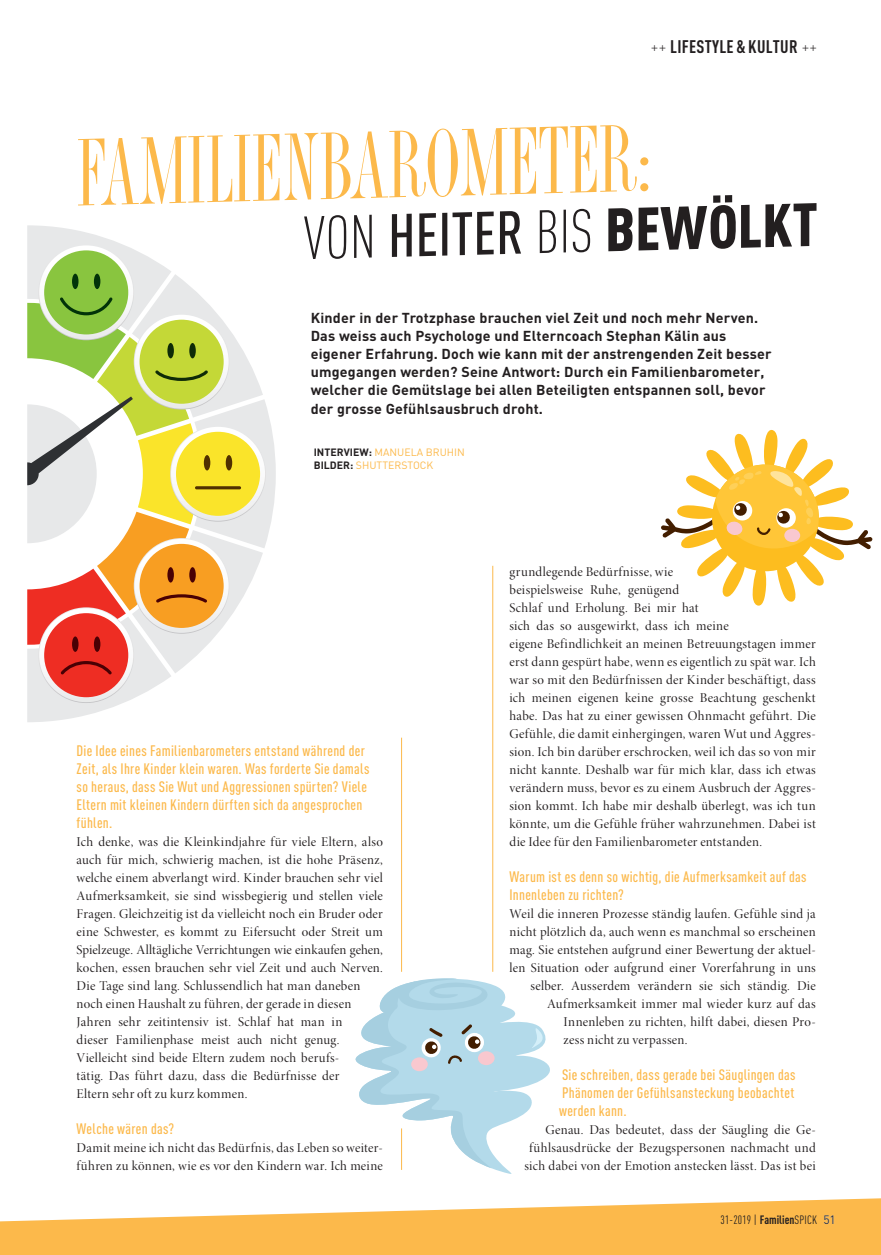
<style>
.page{position:relative;width:881px;height:1255px;background:#fff}
.page>*{position:absolute;margin:0;border:0;box-sizing:border-box;transform-origin:0 0}
.t1{font:condensed 99px "AT Torino";color:#fcb94b}
.t2{font:900 60px "DIN Cond";color:#231f20}
.t3{font:700 18px "DIN Cond";letter-spacing:.015em;color:#231f20}
.t4{font:500 15px/18px "DIN Cond";letter-spacing:.02em;color:#fcb94b}
.t5{font:700 14.25px/18px "DIN";letter-spacing:.015em;color:#231f20}
.t6{font:13.5px/18px "Minion Pro Disp";letter-spacing:.02em;color:#231f20}
.t7{font:12px "DIN Cond";letter-spacing:.02em;color:#231f20}
.t8{font:10.5px/12.6px "DIN";color:#fcb94b}
.s1{font-weight:300}
.s2{font-weight:500}
.s3{font-weight:700;color:#231f20}
.s4{font-weight:700}
.s5{font-family:"DIN";color:#fff}
</style>
<div class="page">
<svg style="left:661px;top:430px;width:211px;height:175px"></svg>
<svg style="left:355px;top:978px;width:195px;height:196px"></svg>
<svg style="left:27px;top:225px;width:249px;height:497px"></svg>
<hr style="left:401px;top:737px;width:1px;height:234px;background:#fcb94b">
<hr style="left:492px;top:566px;width:1px;height:405px;background:#fcb94b">
<hr style="left:401px;top:1128px;width:1px;height:41px;background:#fcb94b">
<svg style="left:0;top:1198px;width:880px;height:56px;fill:#fcb94b"></svg>
<h3 class="t3" style="left:650px;top:35px;width:168px"><span class="s1">++</span> LIFESTYLE &amp; KULTUR <span class="s1">++</span></h3>
<h1 class="t1" style="left:74px;top:121px;width:575px;rotate:-2deg">FAMILIENBAROMETER:</h1>
<h2 class="t2" style="left:302px;top:204px;width:515px;rotate:-2deg"><span class="s1">VON</span> <span class="s2">HEITER</span> <span class="s1">BIS</span> BEWÖLKT</h2>
<p class="t5" style="left:310px;top:309px;width:462px">Kinder in der Trotzphase brauchen viel Zeit und noch mehr Nerven.<br>Das weiss auch Psychologe und Elterncoach Stephan Kälin aus eigener Erfahrung. Doch wie kann mit der anstrengenden Zeit besser umgegangen werden? Seine Antwort: Durch ein Familienbarometer, welcher die Gemütslage bei allen Beteiligten entspannen soll, bevor der grosse Gefühlsausbruch droht.</p>
<p class="t8" style="left:313px;top:446px;width:152px"><span class="s3">INTERVIEW:</span> MANUELA BRUHIN<br><span class="s3">BILDER:</span> SHUTTERSTOCK</p>
<p class="t4" style="left:77px;top:741px;width:294px">Die Idee eines Familienbarometers entstand während der Zeit, als Ihre Kinder klein waren. Was forderte Sie damals so heraus, dass Sie Wut und Aggressionen spürten? Viele Eltern mit kleinen Kindern dürften sich da angesprochen fühlen.</p>
<p class="t6" style="left:77px;top:832px;width:308px">Ich denke, was die Kleinkindjahre für viele Eltern, also auch für mich, schwierig machen, ist die hohe Präsenz, welche einem abverlangt wird. Kinder brauchen sehr viel Aufmerksamkeit, sie sind wissbegierig und stellen viele Fragen. Gleichzeitig ist da vielleicht noch ein Bruder oder eine Schwester, es kommt zu Eifersucht oder Streit um Spielzeuge. Alltägliche Verrichtungen wie einkaufen gehen, kochen, essen brauchen sehr viel Zeit und auch Nerven.<br>Die Tage sind lang. Schlussendlich hat man daneben noch einen Haushalt zu führen, der gerade in diesen Jahren sehr zeitintensiv ist. Schlaf hat man in<br>dieser Familienphase meist auch nicht genug.<br>Vielleicht sind beide Eltern zudem noch berufs-<br>tätig. Das führt dazu, dass die Bedürfnisse der<br>Eltern sehr oft zu kurz kommen.</p>
<p class="t4" style="left:77px;top:1119px;width:99px">Welche wären das?</p>
<p class="t6" style="left:77px;top:1138px;width:308px">Damit meine ich nicht das Bedürfnis, das Leben so weiter&shy;führen zu können, wie es vor den Kindern war. Ich meine</p>
<p class="t6" style="left:509px;top:562px;width:308px">grundlegende Bedürfnisse, wie<br>beispielsweise Ruhe, genügend<br>Schlaf und Erholung. Bei mir hat<br>sich das so ausgewirkt, dass ich meine<br>eigene Befindlichkeit an meinen Betreuungstagen immer erst dann gespürt habe, wenn es eigentlich zu spät war. Ich war so mit den Bedürfnissen der Kinder beschäftigt, dass ich meinen eigenen keine grosse Beachtung geschenkt habe. Das hat zu einer gewissen Ohnmacht geführt. Die Gefühle, die damit einhergingen, waren Wut und Aggres&shy;sion. Ich bin darüber erschrocken, weil ich das so von mir nicht kannte. Deshalb war für mich klar, dass ich etwas verändern muss, bevor es zu einem Ausbruch der Aggres&shy;sion kommt. Ich habe mir deshalb überlegt, was ich tun könnte, um die Gefühle früher wahrzunehmen. Dabei ist die Idee für den Familienbarometer entstanden.</p>
<p class="t4" style="left:509px;top:867px;width:298px">Warum ist es denn so wichtig, die Aufmerksamkeit auf das<br>Innenleben zu richten?</p>
<p class="t6" style="left:509px;top:904px;width:308px">Weil die inneren Prozesse ständig laufen. Gefühle sind ja</p>
<p class="t6" style="left:509px;top:922px;width:307px">nicht plötzlich da, auch wenn es manchmal so erscheinen</p>
<p class="t6" style="left:509px;top:940px;width:308px">mag. Sie entstehen aufgrund einer Bewertung der aktuel-</p>
<p class="t6" style="left:509px;top:958px;width:308px">len Situation oder aufgrund einer Vorerfahrung in uns</p>
<p class="t6" style="left:530px;top:976px;width:287px">selber. Ausserdem verändern sie sich ständig. Die</p>
<p class="t6" style="left:547px;top:994px;width:270px">Aufmerksamkeit immer mal wieder kurz auf das</p>
<p class="t6" style="left:563px;top:1012px;width:254px">Innenleben zu richten, hilft dabei, diesen Pro-</p>
<p class="t6" style="left:563px;top:1030px;width:125px">zess nicht zu verpassen.</p>
<p class="t4" style="left:559px;top:1065px;width:238px;text-align:justify">Sie schreiben, dass gerade bei Säuglingen das Phänomen der Gefühlsansteckung beobachtet werden kann.</p>
<p class="t6" style="left:524px;top:1120px;width:292px;text-align:right">Genau. Das bedeutet, dass der Säugling die Ge&shy;fühlsausdrücke der Bezugspersonen nachmacht und sich dabei von der Emotion anstecken lässt. Das ist bei</p>
<p class="t7" style="left:720px;top:1212px;width:117px">31-2019 | <span class="s4">Familien</span>SPICK <span class="s5">51</span></p>
</div>
